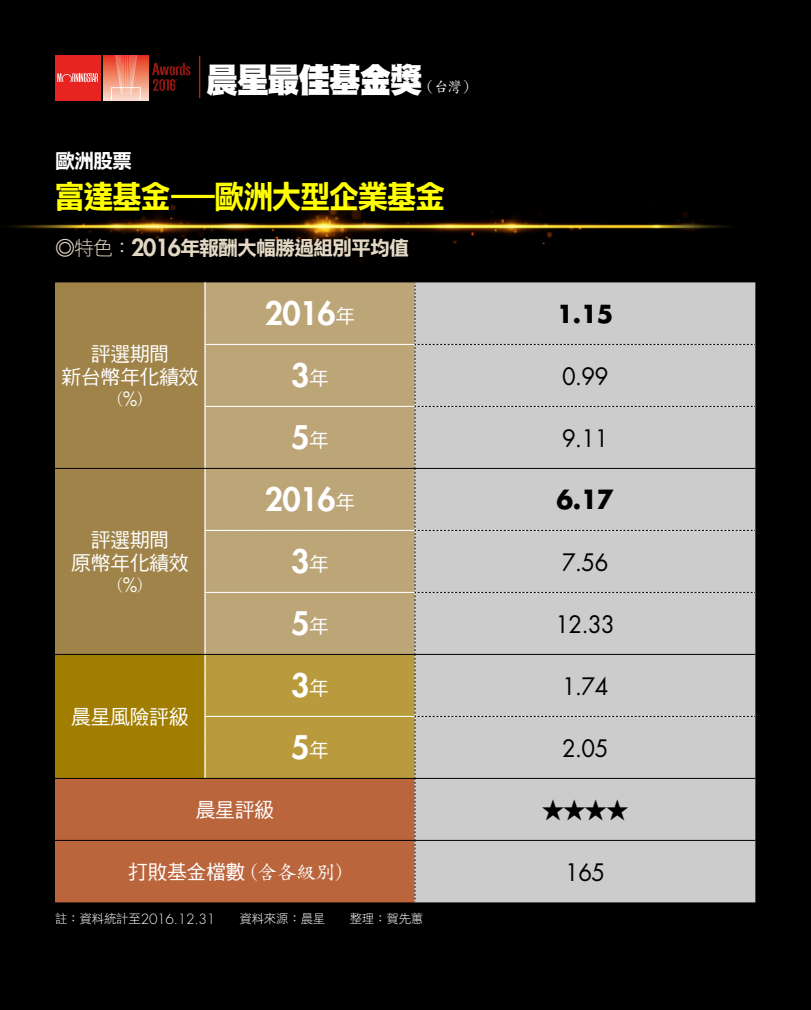
<style>
.page{position:relative;width:811px;height:1010px;background:#000}
.page>*{position:absolute;margin:0;border:0;box-sizing:border-box;transform-origin:0 0}
.t1{font:34px "DF Hei Std W12";letter-spacing:-.05em;color:#fff;scale:.95 1}
.t2{font:32px "DF Li Hei Std W7";letter-spacing:-.055em;color:#ff0;scale:.95 1}
.t3{font:800 31.6px "Futura Std";letter-spacing:-.02em;color:#fff}
.t4{font:700 25.7px "Futura Std";color:#000;scale:.95 1}
.t5{font:700 24.2px "Futura Std";color:#000}
.t6{font:23.4px "Futura Std";letter-spacing:-.025em;color:#000;scale:.95 1}
.t7{font:22.5px "DF Li Hei Std W7";color:#000}
.t8{font:20px/23px "DF Hei Std W5";letter-spacing:-.025em;color:#fff;text-align:center}
.t9{font:20px "DF Li Hei Std W7";letter-spacing:-.05em;color:#e2d8c4}
.t10{font:20px "DF Li Hei Std W7";color:#fff}
.t11{font:17.5px "DF Kai Shu Std W5";color:#fff;scale:.95 1}
.t12{font:14.9px "DF Kai Shu Std W5";color:#fff;scale:.95 1}
.t13{font:300 13.8px "Futura Std";letter-spacing:-.02em;color:#fff}
.t14{font:12.5px "DF Li Hei Std W3";letter-spacing:-.02em;color:#fff}
.s1{font-family:"DF Li Hei Std W3"}
.s2{font-family:"Futura Std";font-weight:800;font-size:23px}
.s3{font-family:"Futura Std";font-size:19.3px}
.s4{font-family:"DF Hei Std W5";font-weight:400;font-size:20px}
.s5{font-family:"DF Kai Shu Std W5"}
.s6{font-family:"DF Li Hei Std W3";font-weight:400;font-size:12.5px}
</style>
<div class="page">
<img style="left:8px;top:199px;width:722px;height:64px">
<hr style="left:200px;top:56px;width:1px;height:42px;background:#e8380d">
<div style="left:55px;top:55px;width:45px;height:45px;background:#e72420"></div>
<svg style="left:57px;top:73px;width:41px;height:9px"></svg>
<div style="left:103px;top:55px;width:45px;height:45px;background:linear-gradient(to bottom,#e63216,#fbdec6)"></div>
<svg style="left:111px;top:55px;width:30px;height:45px"></svg>
<svg style="left:152px;top:63px;width:38px;height:28px"></svg>
<div style="left:55px;top:282px;width:150px;height:372px;background:#9f8348"></div>
<div style="left:55px;top:654px;width:150px;height:124px;background:#a27e00"></div>
<div style="left:55px;top:779px;width:150px;height:123px;background:#bb653d"></div>
<svg style="left:205px;top:282px;width:550px;height:620px;background:#c5b7a2"></svg>
<hr style="left:55px;top:468px;width:150px;height:1px;background:#000">
<hr style="left:205px;top:468px;width:210px;height:1px;background:#000">
<hr style="left:415px;top:468px;width:340px;height:1px;background:#000">
<hr style="left:205px;top:654px;width:210px;height:1px;background:#000">
<hr style="left:415px;top:654px;width:340px;height:1px;background:#000">
<hr style="left:55px;top:654px;width:150px;height:1px;background:#000">
<hr style="left:205px;top:778px;width:210px;height:1px;background:#000">
<hr style="left:415px;top:778px;width:340px;height:1px;background:#000">
<hr style="left:55px;top:840px;width:150px;height:1px;background:#000">
<hr style="left:205px;top:840px;width:210px;height:1px;background:#000">
<hr style="left:415px;top:840px;width:340px;height:1px;background:#000">
<p class="t10" style="left:55px;top:150px;width:78px">歐洲股票</p>
<h1 class="t1" style="left:206px;top:61px;width:229px">晨星最佳基金獎</h1>
<p class="t12" style="left:421px;top:78px;width:59px">（台灣）</p>
<h2 class="t2" style="left:55px;top:179px;width:413px">富達基金—歐洲大型企業基金</h2>
<p class="t9" style="left:55px;top:237px;width:356px"><span class="s1">◎特色：</span><span class="s2">2016</span>年報酬大幅勝過組別平均值</p>
<p class="t8" style="left:62px;top:342px;width:139px">評選期間<br>新台幣年化績效</p>
<p class="t11" style="left:118px;top:389px;width:28px">(<span class="s3">%</span>)</p>
<p class="t8" style="left:71px;top:528px;width:119px">評選期間<br>原幣年化績效</p>
<p class="t11" style="left:118px;top:575px;width:28px">(<span class="s3">%</span>)</p>
<p class="t8" style="left:71px;top:705px;width:119px">晨星風險評級</p>
<h3 class="t3" style="left:265px;top:294px;width:92px">2016<span class="s4">年</span></h3>
<p class="t5" style="left:557px;top:298px;width:58px">1.15</p>
<h3 class="t3" style="left:291px;top:356px;width:39px">3<span class="s4">年</span></h3>
<p class="t6" style="left:562px;top:361px;width:50px">0.99</p>
<h3 class="t3" style="left:291px;top:418px;width:39px">5<span class="s4">年</span></h3>
<p class="t6" style="left:562px;top:423px;width:50px">9.11</p>
<h3 class="t3" style="left:265px;top:480px;width:92px">2016<span class="s4">年</span></h3>
<p class="t4" style="left:557px;top:483px;width:62px">6.17</p>
<h3 class="t3" style="left:291px;top:542px;width:39px">3<span class="s4">年</span></h3>
<p class="t6" style="left:562px;top:547px;width:50px">7.56</p>
<h3 class="t3" style="left:291px;top:604px;width:39px">5<span class="s4">年</span></h3>
<p class="t6" style="left:555px;top:609px;width:64px">12.33</p>
<h3 class="t3" style="left:291px;top:666px;width:39px">3<span class="s4">年</span></h3>
<p class="t6" style="left:562px;top:671px;width:50px">1.74</p>
<h3 class="t3" style="left:291px;top:728px;width:39px">5<span class="s4">年</span></h3>
<p class="t6" style="left:562px;top:733px;width:50px">2.05</p>
<p class="t8" style="left:196px;top:798px;width:80px">晨星評級</p>
<p class="t7" style="left:542px;top:797px;width:88px">★★★★</p>
<p class="t8" style="left:128px;top:860px;width:215px">打敗基金檔數 <span class="s5">(含各級別)</span></p>
<p class="t6" style="left:565px;top:857px;width:44px">165</p>
<p class="t13" style="left:55px;top:911px;width:162px"><span class="s6">註：資料統計至</span>2016.12.31</p>
<p class="t14" style="left:239px;top:912px;width:88px">資料來源：晨星</p>
<p class="t14" style="left:350px;top:912px;width:75px">整理：賀先蕙</p>
</div>
